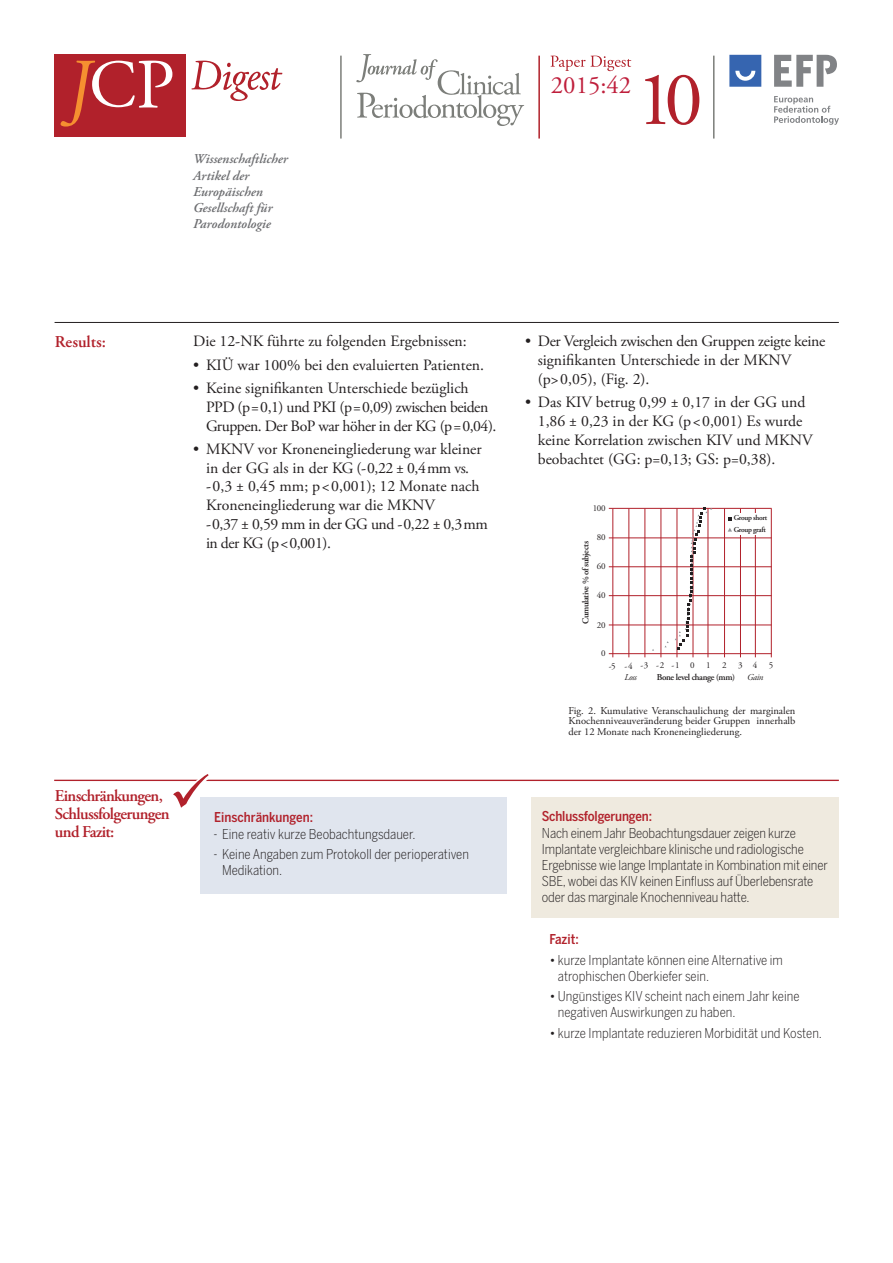
<style>
.page{position:relative;width:893px;height:1263px;background:#fff}
.page>*{position:absolute;margin:0;border:0;box-sizing:border-box;transform-origin:0 0}
.t1{font:76.65px "Adobe Garamond Pro";color:#b1212b}
.t2{font:24.75px "Adobe Garamond Pro";color:#bf1f3c}
.t3{font:600 16.5px/18px "Adobe Garamond Pro";letter-spacing:-.04em;color:#b1212b}
.t4{font:600 16.5px "Adobe Garamond Pro";color:#b1212b}
.t5{font:15.75px/18.9px "Adobe Garamond Pro";color:#231f20}
.t6{font:15.75px/18.9px "Adobe Garamond Pro";letter-spacing:-.03em;color:#231f20}
.t7{font:15.75px/18.9px "Adobe Garamond Pro";letter-spacing:-.02em;color:#231f20}
.t8{font:300 13.5px/16.2px "Benton Sans Cond";letter-spacing:-.01em;color:#231f20}
.t9{font:italic 600 13.5px/16.2px "Adobe Garamond Pro";color:#6c6d70}
.t10{font:500 13.5px "Benton Sans Cond";letter-spacing:-.01em;color:#b1212b}
.t11{font:10.5px/10.5px "Adobe Garamond Pro";color:#231f20;text-align:justify}
.t12{font:600 9px "Adobe Garamond Pro";letter-spacing:-.04em;color:#231f20}
.t13{font:9px "Adobe Garamond Pro";letter-spacing:-.04em;color:#231f20}
.t14{font:italic 9px "Adobe Garamond Pro";letter-spacing:-.04em;color:#231f20}
.t15{font:600 7.5px/11.2px "Adobe Garamond Pro";letter-spacing:-.04em;color:#231f20}
</style>
<div class="page">
<hr style="left:340px;top:56px;width:2px;height:83px;background:#7c7e7a">
<hr style="left:713px;top:56px;width:1px;height:83px;background:#7c7e7a">
<hr style="left:538px;top:56px;width:2px;height:83px;background:#b1212b">
<svg style="left:356px;top:54px;width:168px;height:72px"></svg>
<svg style="left:729px;top:55px;width:32px;height:32px"></svg>
<svg style="left:774px;top:96px;width:65px;height:29px"></svg>
<svg style="left:774px;top:55px;width:63px;height:32px"></svg>
<svg style="left:550px;top:56px;width:81px;height:15px"></svg>
<svg style="left:191px;top:61px;width:91px;height:40px"></svg>
<div style="left:54px;top:54px;width:131px;height:83px;background:#b1212b"></div>
<svg style="left:60px;top:61px;width:112px;height:66px"></svg>
<hr style="left:55px;top:322px;width:784px;height:1px;background:#231f20">
<hr style="left:612px;top:509px;width:1px;height:148px;background:#b1212b">
<hr style="left:629px;top:508px;width:1px;height:149px;background:#b1212b">
<hr style="left:645px;top:508px;width:1px;height:149px;background:#b1212b">
<hr style="left:661px;top:508px;width:1px;height:149px;background:#b1212b">
<hr style="left:677px;top:508px;width:1px;height:149px;background:#b1212b">
<hr style="left:693px;top:508px;width:1px;height:149px;background:#b1212b">
<hr style="left:708px;top:508px;width:1px;height:149px;background:#b1212b">
<hr style="left:724px;top:508px;width:1px;height:149px;background:#b1212b">
<hr style="left:740px;top:508px;width:1px;height:149px;background:#b1212b">
<hr style="left:755px;top:508px;width:1px;height:149px;background:#b1212b">
<hr style="left:771px;top:508px;width:1px;height:149px;background:#b1212b">
<hr style="left:609px;top:508px;width:163px;height:1px;background:#b1212b">
<hr style="left:609px;top:538px;width:163px;height:1px;background:#b1212b">
<hr style="left:609px;top:566px;width:163px;height:1px;background:#b1212b">
<hr style="left:609px;top:595px;width:163px;height:1px;background:#b1212b">
<hr style="left:609px;top:625px;width:163px;height:1px;background:#b1212b">
<hr style="left:609px;top:653px;width:163px;height:1px;background:#b1212b">
<svg style="left:675px;top:507px;width:37px;height:142px"></svg>
<div style="left:727px;top:513px;width:41px;height:22px;background:#fff"></div>
<svg style="left:728px;top:517px;width:4px;height:3px"></svg>
<svg style="left:728px;top:528px;width:4px;height:4px"></svg>
<hr style="left:54px;top:780px;width:785px;height:1px;background:#b1212b">
<svg style="left:173px;top:774px;width:36px;height:34px"></svg>
<div style="left:200px;top:797px;width:307px;height:96px;background:#e0e5ee"></div>
<div style="left:531px;top:797px;width:308px;height:120px;background:#efeadf"></div>
<p class="t9" style="left:193px;top:151px;width:96px">Wissenschaftlicher<br>Artikel der<br>Europäischen<br>Gesellschaft für<br>Parodontologie</p>
<h2 class="t2" style="left:551px;top:70px;width:82px">2015:42</h2>
<h1 class="t1" style="left:636px;top:54px;width:68px">10</h1>
<p class="t4" style="left:55px;top:332px;width:53px">Results:</p>
<p class="t5" style="left:193px;top:332px;width:275px">Die 12-NK führte zu folgenden Ergebnissen:</p>
<p class="t5" style="left:193px;top:356px;width:292px">• KIÜ war 100% bei den evaluierten Patienten.</p>
<p class="t6" style="left:206px;top:379px;width:292px;text-indent:-13px">• Keine signifikanten Unterschiede bezüglich<br>PPD (p=0,1) und PKI (p=0,09) zwischen beiden<br>Gruppen. Der BoP war höher in der KG (p=0,04).</p>
<p class="t5" style="left:206px;top:440px;width:283px;text-indent:-13px">• MKNV vor Kroneneingliederung war kleiner in der GG als in der KG (-0,22 ± 0,4mm vs. -0,3 ± 0,45 mm; p&lt;0,001); 12 Monate nach Kroneneingliederung war die MKNV<br>-0,37 ± 0,59 mm in der GG und -0,22 ± 0,3mm in der KG (p&lt;0,001).</p>
<p class="t3" style="left:55px;top:787px;width:116px">Einschränkungen,<br>Schlussfolgerungen und Fazit:</p>
<p class="t10" style="left:214px;top:809px;width:100px">Einschränkungen:</p>
<p class="t8" style="left:213px;top:825px;width:204px">- Eine reativ kurze Beobachtungsdauer.</p>
<p class="t8" style="left:222px;top:846px;width:248px;text-indent:-9px">- Keine Angaben zum Protokoll der perioperativen<br>Medikation.</p>
<p class="t7" style="left:538px;top:332px;width:289px;text-indent:-13px">• Der Vergleich zwischen den Gruppen zeigte keine signifikanten Unterschiede in der MKNV (p&gt;0,05), (Fig. 2).</p>
<p class="t5" style="left:538px;top:393px;width:276px;text-indent:-13px">• Das KIV betrug 0,99 ± 0,17 in der GG und 1,86 ± 0,23 in der KG (p&lt;0,001) Es wurde keine Korrelation zwischen KIV und MKNV beobachtet (GG: p=0,13; GS: p=0,38).</p>
<p class="t13" style="left:593px;top:503px;width:14px">100</p>
<p class="t13" style="left:597px;top:532px;width:10px">80</p>
<p class="t12" style="left:580px;top:624px;width:84px;rotate:-90deg">Cumulative % ofsubjects</p>
<p class="t13" style="left:597px;top:561px;width:10px">60</p>
<p class="t13" style="left:597px;top:589px;width:10px">40</p>
<p class="t13" style="left:597px;top:620px;width:10px">20</p>
<p class="t13" style="left:601px;top:648px;width:6px">0</p>
<p class="t15" style="left:734px;top:512px;width:35px">Group short<br>Group graft</p>
<p class="t13" style="left:609px;top:660px;width:87px">-5 -4 -3 -2 -1 0</p>
<p class="t13" style="left:706px;top:660px;width:6px">1</p>
<p class="t13" style="left:722px;top:660px;width:6px">2</p>
<p class="t13" style="left:738px;top:660px;width:21px">3 4</p>
<p class="t13" style="left:769px;top:660px;width:6px">5</p>
<p class="t14" style="left:625px;top:672px;width:14px">Loss</p>
<p class="t12" style="left:657px;top:672px;width:80px">Bone level change (mm)</p>
<p class="t14" style="left:747px;top:672px;width:18px">Gain</p>
<p class="t11" style="left:568px;top:705px;width:228px">Fig. 2. Kumulative Veranschaulichung der marginalen Knochenniveauveränderung beider Gruppen innerhalb der 12 Monate nach Kroneneingliederung.</p>
<p class="t10" style="left:542px;top:808px;width:112px">Schlussfolgerungen:</p>
<p class="t8" style="left:542px;top:824px;width:288px">Nach einem Jahr Beobachtungsdauer zeigen kurze Implantate vergleichbare klinische und radiologische Ergebnisse wie lange Implantate in Kombination mit einer SBE, wobei das KIV keinen Einfluss auf Überlebensrate oder das marginale Knochenniveau hatte.</p>
<p class="t10" style="left:549px;top:931px;width:31px">Fazit:</p>
<p class="t8" style="left:558px;top:951px;width:227px;text-indent:-9px">• kurze Implantate können eine Alternative im atrophischen Oberkiefer sein.</p>
<p class="t8" style="left:558px;top:988px;width:243px;text-indent:-9px">• Ungünstiges KIV scheint nach einem Jahr keine negativen Auswirkungen zu haben.</p>
<p class="t8" style="left:549px;top:1025px;width:274px">• kurze Implantate reduzieren Morbidität und Kosten.</p>
</div>
